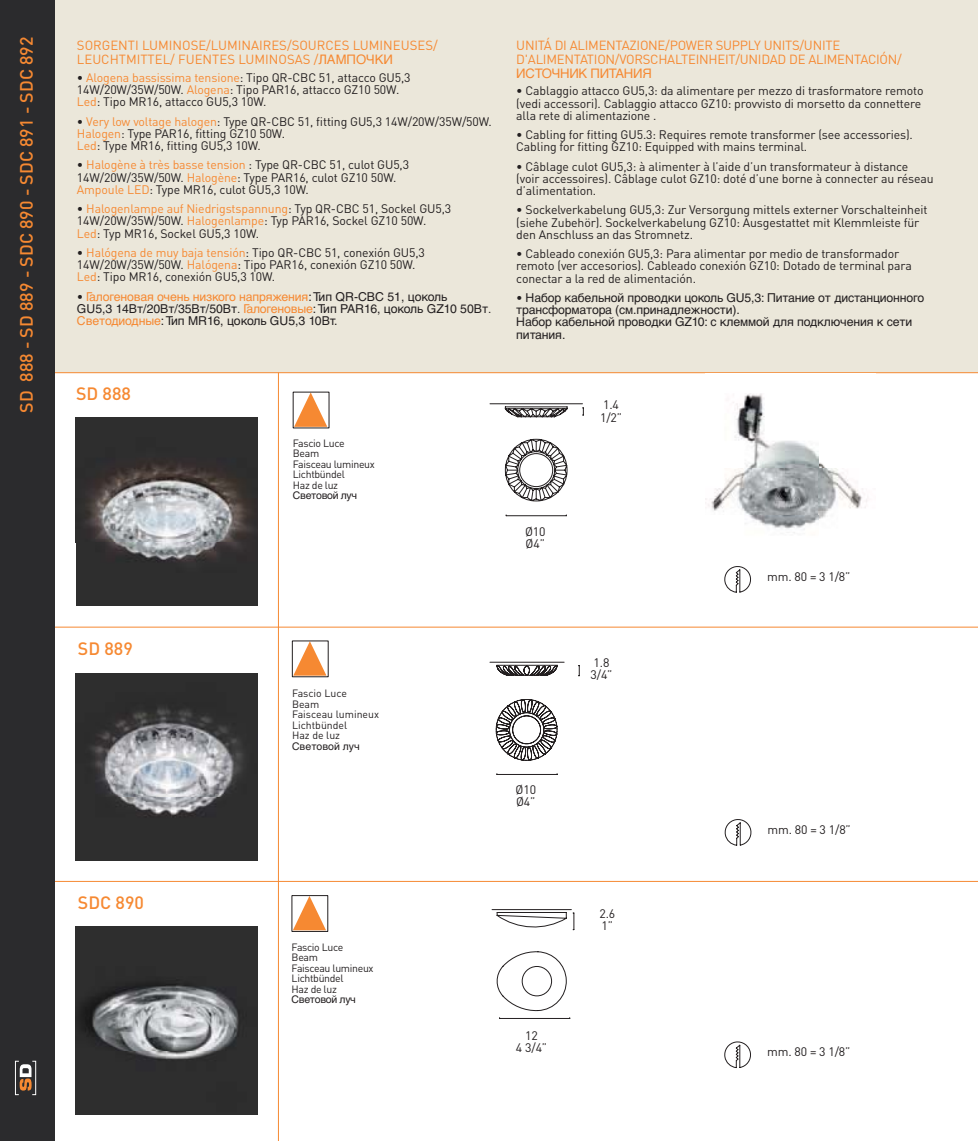
<style>
.page{position:relative;width:978px;height:1141px;background:#fff}
.page>*{position:absolute;margin:0;border:0;box-sizing:border-box;transform-origin:0 0}
.t1{font:500 17.68px "DIN";color:#f68932}
.t2{font:13.12px/13.7px "DIN";letter-spacing:-.02em;color:#f68932}
.t3{font:13.12px/13.7px "DIN";color:#f68932}
.t4{font:13.12px "Helvetica LT Std";letter-spacing:-.02em;color:#f68932}
.t5{font:12.25px/12.2px "DIN";letter-spacing:-.01em;color:#231f20}
.t6{font:12.25px/12.2px "Helvetica LT Std";letter-spacing:-.01em;color:#231f20}
.t7{font:10.5px/10.5px "DIN";letter-spacing:-.03em;color:#231f20}
.t8{font:10.5px/10.5px "DIN";color:#231f20}
.t9{font:10.5px "Helvetica LT Std";letter-spacing:-.03em;color:#231f20}
.t10{font:10.5px "Helvetica LT Std";color:#231f20}
.s1{font-family:"Helvetica LT Std"}
.s2{color:#f68932}
.s3{font-family:"DIN"}
</style>
<div class="page">
<div style="left:42px;top:0;width:935px;height:372px;background:#ebe7da"></div>
<hr style="left:52px;top:372px;width:925px;height:1px;background:#f68932">
<img style="left:76px;top:417px;width:182px;height:188px">
<img style="left:76px;top:673px;width:181px;height:187px">
<img style="left:76px;top:927px;width:181px;height:187px">
<hr style="left:50px;top:627px;width:927px;height:1px;background:#f68932">
<hr style="left:50px;top:881px;width:927px;height:1px;background:#f68932">
<hr style="left:278px;top:372px;width:1px;height:769px;background:#f68932">
<div style="left:0;top:0;width:54px;height:1141px;background:#2b2b2d"></div>
<div style="left:15px;top:1061px;width:4px;height:34px;border:1px solid #fff"></div>
<div style="left:32px;top:1061px;width:4px;height:34px;border:1px solid #fff"></div>
<svg style="left:20px;top:1064px;width:12px;height:27px"></svg>
<svg style="left:294px;top:643px;width:32px;height:32px"></svg>
<svg style="left:578px;top:665px;width:173px;height:181px"></svg>
<svg style="left:489px;top:661px;width:76px;height:100px"></svg>
<hr style="left:497px;top:774px;width:60px;height:1px;background:#231f20">
<svg style="left:293px;top:897px;width:33px;height:33px"></svg>
<div style="left:291px;top:895px;width:37px;height:37px;border:1px solid #231f20"></div>
<svg style="left:491px;top:909px;width:260px;height:159px"></svg>
<hr style="left:499px;top:1018px;width:70px;height:1px;background:#231f20">
<svg style="left:295px;top:394px;width:32px;height:32px"></svg>
<svg style="left:505px;top:407px;width:246px;height:186px"></svg>
<svg style="left:489px;top:403px;width:94px;height:99px"></svg>
<img style="left:704px;top:393px;width:163px;height:170px">
<h1 class="t1" style="left:20px;top:413px;width:378px;rotate:-90deg">SD 888 - SD 889 - SDC 890 - SDC 891 - SDC 892</h1>
<p class="t3" style="left:77px;top:40px;width:362px">SORGENTI LUMINOSE/LUMINAIRES/SOURCES LUMINEUSES/<br>LEUCHTMITTEL/ FUENTES LUMINOSAS /<span class="s1">ЛАМПОЧКИ</span></p>
<p class="t5" style="left:77px;top:73px;width:335px">• <span class="s2">Alogena bassissima tensione</span>: Tipo QR-CBC 51, attacco GU5,3<br>14W/20W/35W/50W. <span class="s2">Alogena</span>: Tipo PAR16, attacco GZ10 50W.<br><span class="s2">Led</span>: Tipo MR16, attacco GU5,3 10W.</p>
<p class="t5" style="left:77px;top:116px;width:416px">• <span class="s2">Very low voltage halogen</span>: Type QR-CBC 51, fitting GU5,3 14W/20W/35W/50W.<br><span class="s2">Halogen</span>: Type PAR16, fitting GZ10 50W.<br><span class="s2">Led</span>: Type MR16, fitting GU5,3 10W.</p>
<p class="t5" style="left:77px;top:160px;width:333px">• <span class="s2">Halogène à très basse tension</span> : Type QR-CBC 51, culot GU5,3<br>14W/20W/35W/50W. <span class="s2">Halogène</span>: Type PAR16, culot GZ10 50W.<br><span class="s2">Ampoule LED</span>: Type MR16, culot GU5,3 10W.</p>
<p class="t5" style="left:77px;top:204px;width:376px">• <span class="s2">Halogenlampe auf Niedrigstspannung</span>: Typ QR-CBC 51, Sockel GU5,3<br>14W/20W/35W/50W. <span class="s2">Halogenlampe</span>: Typ PAR16, Sockel GZ10 50W.<br><span class="s2">Led</span>: Typ MR16, Sockel GU5,3 10W.</p>
<p class="t5" style="left:77px;top:248px;width:349px">• <span class="s2">Halógena de muy baja tensión</span>: Tipo QR-CBC 51, conexión GU5,3<br>14W/20W/35W/50W. <span class="s2">Halógena</span>: Tipo PAR16, conexión GZ10 50W.<br><span class="s2">Led</span>: Tipo MR16, conexión GU5,3 10W.</p>
<p class="t6" style="left:77px;top:290px;width:416px"><span class="s3">•</span> <span class="s2">Галогеновая очень низкого напряжения</span>: Тип QR-CBC 51, цоколь<br>GU5,3 14Вт/20Вт/35Вт/50Вт<span class="s3">.</span> <span class="s2">Галогеновые</span>: Тип PAR16, цоколь GZ10 50Вт<span class="s3">.<br></span><span class="s2">Светодиодные</span>: Тип MR16, цоколь GU5,3 10Вт.</p>
<h1 class="t1" style="left:76px;top:388px;width:56px">SD 888</h1>
<h1 class="t1" style="left:78px;top:643px;width:56px">SD 889</h1>
<h1 class="t1" style="left:78px;top:897px;width:67px">SDC 890</h1>
<p class="t7" style="left:293px;top:439px;width:83px">Fascio Luce<br>Beam<br>Faisceau lumineux<br>Lichtbündel<br>Haz de luz</p>
<p class="t9" style="left:293px;top:490px;width:66px">Световой луч</p>
<p class="t8" style="left:292px;top:689px;width:88px">Fascio Luce<br>Beam<br>Faisceau lumineux<br>Lichtbündel<br>Haz de luz</p>
<p class="t10" style="left:292px;top:740px;width:69px">Световой луч</p>
<p class="t7" style="left:291px;top:943px;width:83px">Fascio Luce<br>Beam<br>Faisceau lumineux<br>Lichtbündel<br>Haz de luz</p>
<p class="t9" style="left:291px;top:994px;width:66px">Световой луч</p>
<p class="t2" style="left:516px;top:40px;width:387px">UNITÁ DI ALIMENTAZIONE/POWER SUPPLY UNITS/UNITE<br>D'ALIMENTATION/VORSCHALTEINHEIT/UNIDAD DE ALIMENTACIÓN/</p>
<p class="t4" style="left:516px;top:65px;width:137px">ИСТОЧНИК ПИТАНИЯ</p>
<p class="t5" style="left:516px;top:86px;width:408px">• Cablaggio attacco GU5,3: da alimentare per mezzo di trasformatore remoto (vedi accessori). Cablaggio attacco GZ10: provvisto di morsetto da connettere alla rete di alimentazione .</p>
<p class="t5" style="left:516px;top:130px;width:398px">• Cabling for fitting GU5.3: Requires remote transformer (see accessories).<br>Cabling for fitting GZ10: Equipped with mains terminal.</p>
<p class="t5" style="left:516px;top:162px;width:419px">• Câblage culot GU5,3: à alimenter à l’aide d’un transformateur à distance (voir accessoires). Câblage culot GZ10: doté d’une borne à connecter au réseau d’alimentation.</p>
<p class="t5" style="left:516px;top:205px;width:412px">• Sockelverkabelung GU5,3: Zur Versorgung mittels externer Vorschalteinheit (siehe Zubehör). Sockelverkabelung GZ10: Ausgestattet mit Klemmleiste für den Anschluss an das Stromnetz.</p>
<p class="t5" style="left:516px;top:249px;width:397px">• Cableado conexión GU5,3: Para alimentar por medio de transformador remoto (ver accesorios). Cableado conexión GZ10: Dotado de terminal para conectar a la red de alimentación.</p>
<p class="t6" style="left:516px;top:292px;width:409px"><span class="s3">•</span> Набор кабельной проводки цоколь GU5,3: Питание от дистанционного трансформатора (см.принадлежности).<br>Набор кабельной проводки GZ10: с клеммой для подключения к сети питания.</p>
<p class="t5" style="left:525px;top:527px;width:22px">Ø10<br>Ø4”</p>
<p class="t5" style="left:515px;top:784px;width:22px">Ø10<br>Ø4”</p>
<p class="t5" style="left:516px;top:1031px;width:33px;text-align:center">12<br>4 3/4”</p>
<p class="t5" style="left:600px;top:400px;width:24px">1.4<br>1/2”</p>
<p class="t5" style="left:590px;top:658px;width:24px">1.8<br>3/4”</p>
<p class="t5" style="left:599px;top:909px;width:17px">2.6<br>1”</p>
<p class="t5" style="left:767px;top:572px;width:85px">mm. 80 = 3 1/8”</p>
<p class="t5" style="left:767px;top:825px;width:85px">mm. 80 = 3 1/8”</p>
<p class="t5" style="left:767px;top:1047px;width:85px">mm. 80 = 3 1/8”</p>
</div>
